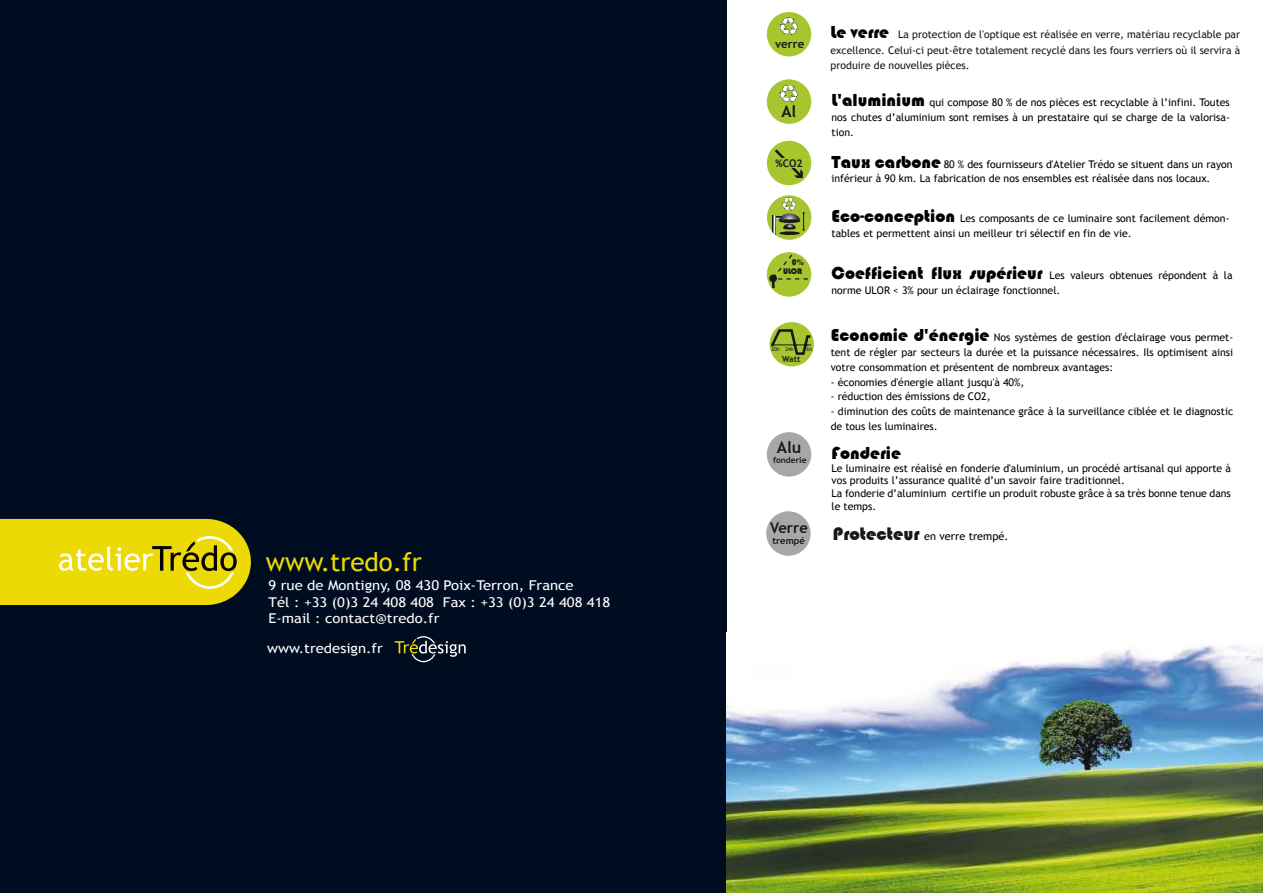
<style>
.page{position:relative;width:1263px;height:893px;background:#000d20}
.page>*{position:absolute;margin:0;border:0;box-sizing:border-box;transform-origin:0 0}
.t1{font:25.8px "Trebuchet MS";color:#edda04}
.t2{font:17.85px "Bauhaus 93";color:#000}
.t3{font:700 16.05px "Trebuchet MS";color:#1a161b}
.t4{font:700 14.7px "Trebuchet MS";color:#1a161b}
.t5{font:13.5px/16.2px "Trebuchet MS";color:#fff;scale:1.1 1}
.t6{font:700 11.55px "Trebuchet MS";color:#1a161b}
.t7{font:10.95px "Trebuchet MS";color:#000}
.t8{font:10.5px/14.7px "Trebuchet MS";color:#000}
.t9{font:10.5px/15.3px "Trebuchet MS";color:#1a161b;text-align:justify}
.t10{font:700 10.5px "Trebuchet MS";color:#1a161b}
.t11{font:700 9.45px "Trebuchet MS";color:#1a161b}
.t12{font:700 8.4px "Trebuchet MS";color:#1a161b}
.t13{font:8.4px "Bauhaus 93";color:#1a171b}
.t14{font:700 8.4px "Trebuchet MS";color:#1a171b}
.t15{font:5.25px "Trebuchet MS";color:#1a171b}
.s1{font-family:"Bauhaus 93";font-size:17.85px;color:#000}
.s2{font-family:"Bauhaus 93";font-size:17.85px}
.s3{font-family:"Bauhaus 93";font-size:18.6px;color:#1a161b}
</style>
<div class="page">
<div style="left:727px;top:0;width:536px;height:893px;background:#fff"></div>
<div style="left:767px;top:141px;width:44px;height:44px;background:#a6c52f;border-radius:50%"></div>
<svg style="left:772px;top:147px;width:31px;height:32px"></svg>
<div style="left:773px;top:158px;width:32px;height:10px;background:#a6c52f"></div>
<div style="left:767px;top:79px;width:44px;height:45px;background:#a6c52f;border-radius:50%"></div>
<svg style="left:779px;top:85px;width:19px;height:18px"></svg>
<div style="left:767px;top:432px;width:44px;height:45px;background:#a6a7a9;border-radius:50%"></div>
<div style="left:767px;top:252px;width:44px;height:45px;background:#a6c52f;border-radius:50%"></div>
<svg style="left:771px;top:252px;width:39px;height:36px"></svg>
<div style="left:769px;top:275px;width:8px;height:7px;background:#1a171b;border-radius:50%"></div>
<div style="left:767px;top:195px;width:44px;height:45px;background:#a6c52f;border-radius:50%"></div>
<svg style="left:772px;top:197px;width:33px;height:38px"></svg>
<img style="left:726px;top:633px;width:537px;height:260px">
<svg style="left:0;top:519px;width:251px;height:86px;background:#ddcc0f"></svg>
<svg style="left:395px;top:636px;width:71px;height:26px"></svg>
<div style="left:767px;top:12px;width:44px;height:44px;background:#a6c52f;border-radius:50%"></div>
<svg style="left:779px;top:17px;width:19px;height:19px"></svg>
<div style="left:766px;top:511px;width:45px;height:45px;background:#a6a7a9;border-radius:50%"></div>
<div style="left:769px;top:322px;width:45px;height:44px;background:#a6c52f;border-radius:50%"></div>
<svg style="left:769px;top:328px;width:44px;height:28px"></svg>
<h1 class="t1" style="left:266px;top:547px;width:157px">www.tredo.fr</h1>
<p class="t5" style="left:268px;top:578px;width:312px">9 rue de Montigny, 08 430 Poix-Terron, France<br>Tél : +33 (0)3 24 408 408 Fax : +33 (0)3 24 408 418<br>E-mail : contact@tredo.fr</p>
<p class="t5" style="left:267px;top:641px;width:107px">www.tredesign.fr</p>
<p class="t6" style="left:775px;top:37px;width:31px">verre</p>
<h3 class="t3" style="left:781px;top:102px;width:16px">Al</h3>
<p class="t10" style="left:775px;top:156px;width:29px">%CO2</p>
<p class="t13" style="left:792px;top:258px;width:14px">0%</p>
<p class="t13" style="left:783px;top:267px;width:21px">ULOR</p>
<p class="t15" style="left:771px;top:346px;width:24px">20h 24h</p>
<p class="t15" style="left:807px;top:346px;width:7px">6h</p>
<p class="t14" style="left:782px;top:354px;width:20px">Watt</p>
<h3 class="t3" style="left:777px;top:437px;width:26px">Alu</h3>
<p class="t12" style="left:773px;top:455px;width:35px">fonderie</p>
<p class="t9" style="left:830px;top:27px;width:411px"><span class="s1">Le verre</span> La protection de l'optique est réalisée en verre, matériau recyclable par excellence. Celui-ci peut-être totalement recyclé dans les fours verriers où il servira à produire de nouvelles pièces.</p>
<p class="t8" style="left:831px;top:95px;width:400px;text-align:justify"><span class="s2">L'aluminium</span> qui compose 80 % de nos pièces est recyclable à l’infini. Toutes nos chutes d’aluminium sont remises à un prestataire qui se charge de la valorisa&shy;tion.</p>
<h2 class="t2" style="left:831px;top:152px;width:111px">Taux carbone</h2>
<p class="t8" style="left:831px;top:157px;width:403px;text-indent:112px">80 % des fournisseurs d'Atelier Trédo se situent dans un rayon inférieur à 90 km. La fabrication de nos ensembles est réalisée dans nos locaux.</p>
<p class="t8" style="left:831px;top:211px;width:400px"><span class="s2">Eco-conception</span> Les composants de ce luminaire sont facilement démon&shy;tables et permettent ainsi un meilleur tri sélectif en fin de vie.</p>
<p class="t8" style="left:831px;top:268px;width:402px"><span class="s2">Coefficient flux supérieur</span> Les valeurs obtenues répondent à la norme ULOR &lt; 3% pour un éclairage fonctionnel.</p>
<p class="t8" style="left:831px;top:330px;width:404px;text-align:justify"><span class="s2">Economie d'énergie</span> Nos systèmes de gestion d'éclairage vous permet&shy;tent de régler par secteurs la durée et la puissance nécessaires. Ils optimisent ainsi votre consommation et présentent de nombreux avantages:</p>
<p class="t8" style="left:831px;top:375px;width:195px">- économies d'énergie allant jusqu'à 40%,</p>
<p class="t8" style="left:831px;top:389px;width:161px">- réduction des émissions de CO2,</p>
<p class="t8" style="left:831px;top:404px;width:404px">- diminution des coûts de maintenance grâce à la surveillance ciblée et le diagnostic de tous les luminaires.</p>
<h2 class="t2" style="left:831px;top:443px;width:71px">Fonderie</h2>
<p class="t8" style="left:831px;top:462px;width:401px;line-height:12.6px">Le luminaire est réalisé en fonderie d'aluminium, un procédé artisanal qui apporte à vos produits l’assurance qualité d’un savoir faire traditionnel.<br>La fonderie d’aluminium certifie un produit robuste grâce à sa très bonne tenue dans le temps.</p>
<h3 class="t4" style="left:770px;top:519px;width:39px">Verre</h3>
<p class="t7" style="left:833px;top:529px;width:177px"><span class="s3">Protecteur</span> en verre trempé.</p>
<p class="t11" style="left:772px;top:535px;width:34px">trempé</p>
</div>
